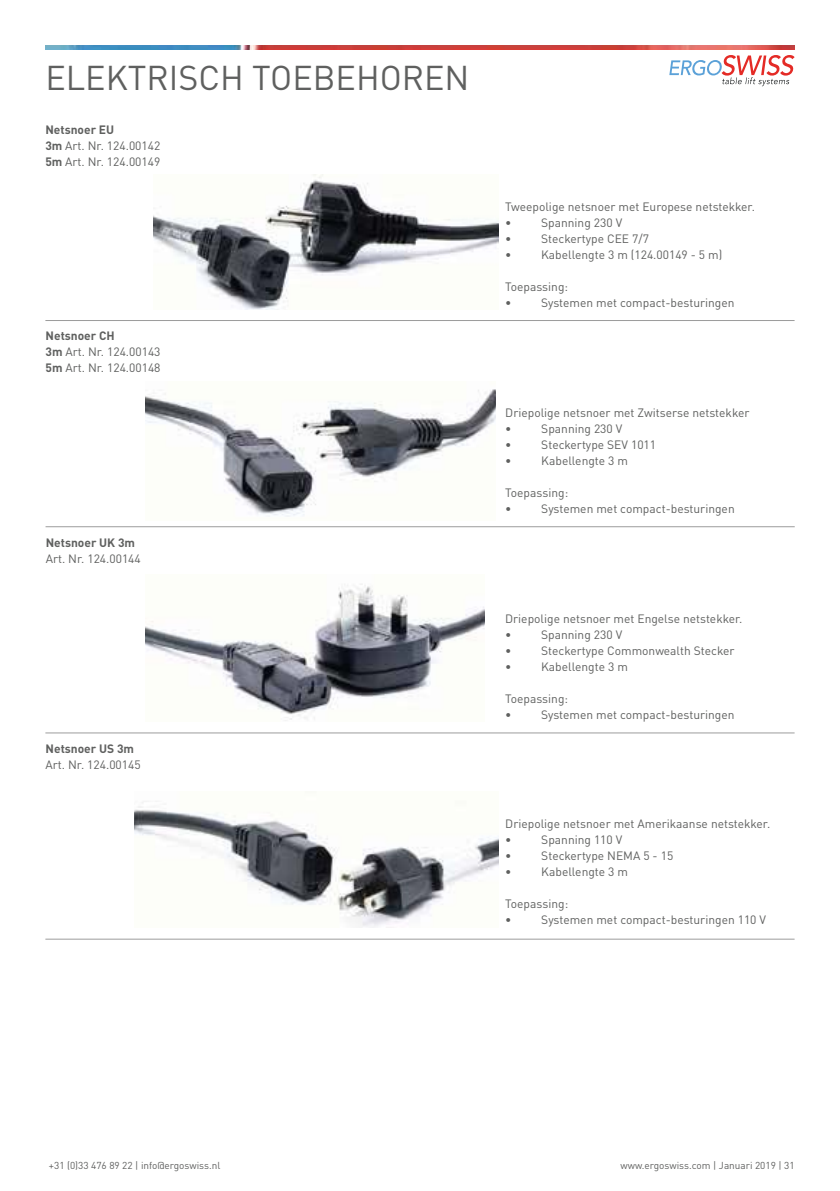
<style>
.page{position:relative;width:840px;height:1191px;background:#fff}
.page>*{position:absolute;margin:0;border:0;box-sizing:border-box;transform-origin:0 0}
.t1{font:34px "DIN Pro";color:#5f605f}
.t2{font:12px/16px "DIN Pro";color:#5f605f}
.t3{font:700 12px "DIN Pro";color:#5f605f}
.t4{font:10px "DIN Pro";color:#5f605f}
.s1{font-weight:700}
</style>
<div class="page">
<svg style="left:669px;top:55px;width:125px;height:31px"></svg>
<img style="left:45px;top:45px;width:749px;height:5px">
<hr style="left:45px;top:320px;width:749px;height:1px;background:#9c9c9c">
<hr style="left:46px;top:526px;width:748px;height:1px;background:#9c9c9c">
<hr style="left:45px;top:732px;width:749px;height:1px;background:#9c9c9c">
<hr style="left:45px;top:938px;width:749px;height:1px;background:#9c9c9c">
<img style="left:134px;top:802px;width:364px;height:125px">
<img style="left:145px;top:389px;width:350px;height:128px">
<img style="left:145px;top:584px;width:339px;height:137px">
<img style="left:153px;top:174px;width:345px;height:135px">
<h1 class="t1" style="left:45px;top:66px;width:425px">ELEKTRISCH TOEBEHOREN</h1>
<p class="t2" style="left:45px;top:123px;width:116px"><span class="s1">Netsnoer EU<br>3m</span> Art. Nr. 124.00142<br><span class="s1">5m</span> Art. Nr. 124.00149</p>
<p class="t2" style="left:46px;top:329px;width:116px"><span class="s1">Netsnoer CH<br>3m</span> Art. Nr. 124.00143<br><span class="s1">5m</span> Art. Nr. 124.00148</p>
<p class="t3" style="left:46px;top:538px;width:91px">Netsnoer UK 3m</p>
<p class="t2" style="left:46px;top:551px;width:97px">Art. Nr. 124.00144</p>
<p class="t3" style="left:46px;top:744px;width:90px">Netsnoer US 3m</p>
<p class="t2" style="left:46px;top:758px;width:97px">Art. Nr. 124.00145</p>
<p class="t2" style="left:505px;top:200px;width:251px">Tweepolige netsnoer met Europese netstekker. •</p>
<p class="t2" style="left:541px;top:216px;width:82px">Spanning 230 V</p>
<p class="t2" style="left:505px;top:232px;width:8px">•</p>
<p class="t2" style="left:541px;top:232px;width:109px">Steckertype CEE 7/7</p>
<p class="t2" style="left:505px;top:248px;width:8px">•</p>
<p class="t2" style="left:541px;top:248px;width:183px">Kabellengte 3 m (124.00149 - 5 m)</p>
<p class="t2" style="left:505px;top:280px;width:64px">Toepassing: •</p>
<p class="t2" style="left:541px;top:296px;width:195px">Systemen met compact-besturingen</p>
<p class="t2" style="left:505px;top:406px;width:245px">Driepolige netsnoer met Zwitserse netstekker •</p>
<p class="t2" style="left:541px;top:422px;width:82px">Spanning 230 V</p>
<p class="t2" style="left:505px;top:438px;width:8px">•</p>
<p class="t2" style="left:541px;top:438px;width:116px">Steckertype SEV 1011</p>
<p class="t2" style="left:505px;top:454px;width:8px">•</p>
<p class="t2" style="left:541px;top:454px;width:88px">Kabellengte 3 m</p>
<p class="t2" style="left:505px;top:486px;width:64px">Toepassing: •</p>
<p class="t2" style="left:541px;top:502px;width:195px">Systemen met compact-besturingen</p>
<p class="t2" style="left:505px;top:612px;width:239px">Driepolige netsnoer met Engelse netstekker. •</p>
<p class="t2" style="left:541px;top:628px;width:82px">Spanning 230 V</p>
<p class="t2" style="left:505px;top:644px;width:8px">•</p>
<p class="t2" style="left:541px;top:644px;width:195px">Steckertype Commonwealth Stecker</p>
<p class="t2" style="left:505px;top:660px;width:8px">•</p>
<p class="t2" style="left:541px;top:660px;width:88px">Kabellengte 3 m</p>
<p class="t2" style="left:505px;top:692px;width:64px">Toepassing: •</p>
<p class="t2" style="left:541px;top:708px;width:195px">Systemen met compact-besturingen</p>
<p class="t2" style="left:505px;top:816px;width:266px">Driepolige netsnoer met Amerikaanse netstekker. •</p>
<p class="t2" style="left:541px;top:832px;width:82px">Spanning 110 V</p>
<p class="t2" style="left:505px;top:848px;width:8px">•</p>
<p class="t2" style="left:541px;top:848px;width:133px">Steckertype NEMA 5 - 15</p>
<p class="t2" style="left:505px;top:864px;width:8px">•</p>
<p class="t2" style="left:541px;top:864px;width:88px">Kabellengte 3 m</p>
<p class="t2" style="left:505px;top:896px;width:64px">Toepassing: •</p>
<p class="t2" style="left:541px;top:912px;width:226px">Systemen met compact-besturingen 110 V</p>
<p class="t4" style="left:49px;top:1161px;width:173px">+31 (0)33 476 89 22 | info@ergoswiss.nl</p>
<p class="t4" style="left:620px;top:1161px;width:175px">www.ergoswiss.com | Januari 2019 | 31</p>
</div>
